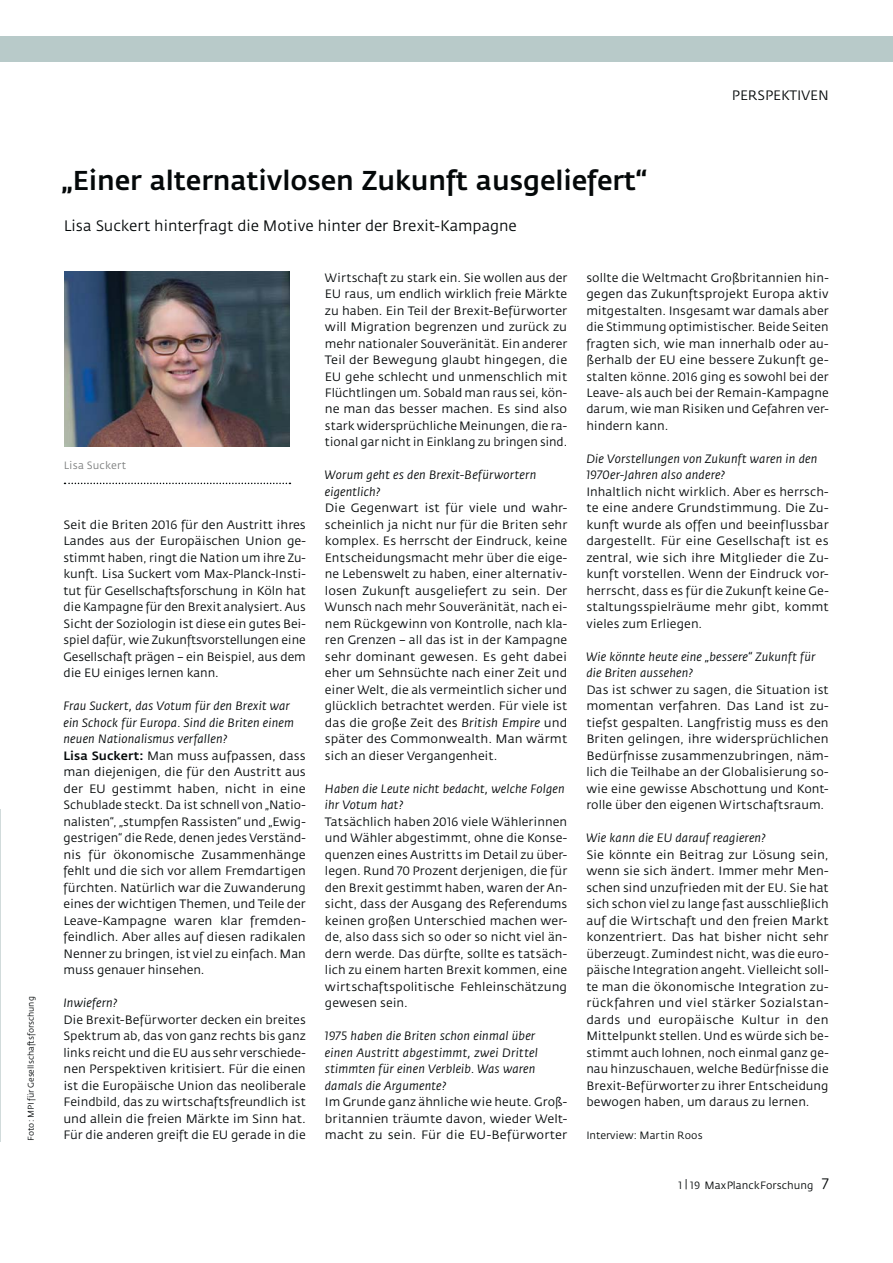
<style>
.page{position:relative;width:893px;height:1263px;background:#fff}
.page>*{position:absolute;margin:0;border:0;box-sizing:border-box;transform-origin:0 0}
.t1{font:500 27px "Fedra Sans";letter-spacing:-.005em;color:#040809}
.t2{font:15px "Fedra Sans";letter-spacing:-.005em;color:#040809}
.t3{font:13.5px "Fedra Sans";color:#040809}
.t4{font:12px/16.5px "Fedra Sans";letter-spacing:.005em;color:#040809;text-align:justify}
.t5{font:12px/16.5px "Fedra Sans";letter-spacing:.005em;color:#040809;text-align:justify;scale:1.04 1}
.t6{font:italic 12px/16.5px "Fedra Sans";letter-spacing:.015em;color:#040809}
.t7{font:10.5px "Fedra Sans";color:#040809}
.t8{font:10.5px "Fedra Sans";letter-spacing:.015em;color:#7b7d7d}
.t9{font:8.25px "Fedra Sans";color:#040809}
.s1{font-family:"Fedra Sans Book SC"}
.s2{font-style:italic}
.s3{font-weight:500}
.s4{font-family:"Fedra Sans Book SC Italic";font-style:normal}
.s5{font-family:"Fedra Sans Book SC Italic"}
.s6{font-family:"Fedra Sans Book SC";font-size:15px}
</style>
<div class="page">
<div style="left:0;top:36px;width:893px;height:26px;background:#b8cac9"></div>
<svg style="left:65px;top:483px;width:225px;height:1px"></svg>
<img style="left:64px;top:272px;width:226px;height:174px">
<p class="t3" style="left:732px;top:90px;width:98px">PERSPEKTIVEN</p>
<p class="t9" style="left:27px;top:1141px;width:146px;rotate:-90deg">Foto: MPI für Gesellschaftsforschung</p>
<h1 class="t1" style="left:61px;top:165px;width:587px">„Einer alternativlosen Zukunft ausgeliefert“</h1>
<p class="t2" style="left:64px;top:219px;width:454px">Lisa Suckert hinterfragt die Motive hinter der Brexit-Kampagne</p>
<p class="t8" style="left:64px;top:461px;width:64px">Lisa Suckert</p>
<p class="t4" style="left:63px;top:517px;width:244px">Seit die Briten <span class="s1">2016</span> für den Austritt ihres Landes aus der Europäischen Union ge&shy;stimmt haben, ringt die Nation um ihre Zu&shy;kunft. Lisa Suckert vom Max-Planck-Insti&shy;tut für Gesellschaftsforschung in Köln hat die Kampagne für den Brexit analysiert. Aus Sicht der Soziologin ist diese ein gutes Bei&shy;spiel dafür, wie Zukunftsvorstellungen eine Gesellschaft prägen – ein Beispiel, aus dem die EU einiges lernen kann.</p>
<p class="t4" style="left:63px;top:699px;width:244px;text-align:left"><span class="s2">Frau Suckert, das Votum für den Brexit war ein Schock für Europa. Sind die Briten einem neuen Nationalismus verfallen?<br></span><span class="s3">Lisa Suckert:</span> Man muss aufpassen, dass man diejenigen, die für den Austritt aus der EU gestimmt haben, nicht in eine Schublade steckt. Da ist schnell von „Natio&shy;nalisten“, „stumpfen Rassisten“ und „Ewig&shy;gestrigen“ die Rede, denen jedes Verständ&shy;nis für ökonomische Zusammenhänge fehlt und die sich vor allem Fremdartigen fürchten. Natürlich war die Zuwanderung eines der wichtigen Themen, und Teile der Leave-Kampagne waren klar fremden&shy;feindlich. Aber alles auf diesen radikalen Nenner zu bringen, ist viel zu einfach. Man muss genauer hinsehen.</p>
<p class="t6" style="left:63px;top:996px;width:55px">Inwiefern?</p>
<p class="t4" style="left:63px;top:1012px;width:244px">Die Brexit-Befürworter decken ein breites Spektrum ab, das von ganz rechts bis ganz links reicht und die EU aus sehr verschiede&shy;nen Perspektiven kritisiert. Für die einen ist die Europäische Union das neoliberale Feindbild, das zu wirtschaftsfreundlich ist und allein die freien Märkte im Sinn hat.<br>Für die anderen greift die EU gerade in die</p>
<p class="t4" style="left:325px;top:270px;width:244px">Wirtschaft zu stark ein. Sie wollen aus der EU raus, um endlich wirklich freie Märkte zu haben. Ein Teil der Brexit-Befürworter will Migration begrenzen und zurück zu mehr nationaler Souveränität. Ein anderer Teil der Bewegung glaubt hingegen, die EU gehe schlecht und unmenschlich mit Flüchtlingen um. Sobald man raus sei, kön&shy;ne man das besser machen. Es sind also stark widersprüchliche Meinungen, die ra&shy;tional gar nicht in Einklang zu bringen sind.</p>
<p class="t6" style="left:325px;top:468px;width:213px">Worum geht es den Brexit-Befürwortern eigentlich?</p>
<p class="t5" style="left:325px;top:501px;width:235px">Die Gegenwart ist für viele und wahr&shy;scheinlich ja nicht nur für die Briten sehr komplex. Es herrscht der Eindruck, keine Entscheidungsmacht mehr über die eige&shy;ne Lebenswelt zu haben, einer alternativ&shy;losen Zukunft ausgeliefert zu sein. Der Wunsch nach mehr Souveränität, nach ei&shy;nem Rückgewinn von Kontrolle, nach kla&shy;ren Grenzen – all das ist in der Kampagne sehr dominant gewesen. Es geht dabei eher um Sehnsüchte nach einer Zeit und einer Welt, die als vermeintlich sicher und glücklich betrachtet werden. Für viele ist das die große Zeit des <span class="s2">British Empire</span> und später des Commonwealth. Man wärmt sich an dieser Vergangenheit.</p>
<p class="t4" style="left:325px;top:781px;width:244px;text-align:left"><span class="s2">Haben die Leute nicht bedacht, welche Folgen ihr Votum hat?<br></span>Tatsächlich haben <span class="s1">2016</span> viele Wählerinnen und Wähler abgestimmt, ohne die Konse&shy;quenzen eines Austritts im Detail zu über&shy;legen. Rund <span class="s1">70</span> Prozent derjenigen, die für den Brexit gestimmt haben, waren der An&shy;sicht, dass der Ausgang des Referendums keinen großen Unterschied machen wer&shy;de, also dass sich so oder so nicht viel än&shy;dern werde. Das dürfte, sollte es tatsäch&shy;lich zu einem harten Brexit kommen, eine wirtschaftspolitische Fehleinschätzung gewesen sein.</p>
<p class="t6" style="left:325px;top:1029px;width:215px"><span class="s4">1975</span> haben die Briten schon einmal über einen Austritt abgestimmt, zwei Drittel stimmten für einen Verbleib. Was waren damals die Argumente?</p>
<p class="t4" style="left:325px;top:1095px;width:244px">Im Grunde ganz ähnliche wie heute. Groß&shy;britannien träumte davon, wieder Welt&shy;macht zu sein. Für die EU-Befürworter</p>
<p class="t4" style="left:586px;top:270px;width:244px">sollte die Weltmacht Großbritannien hin&shy;gegen das Zukunftsprojekt Europa aktiv mitgestalten. Insgesamt war damals aber die Stimmung optimistischer. Beide Seiten fragten sich, wie man innerhalb oder au&shy;ßerhalb der EU eine bessere Zukunft ge&shy;stalten könne. <span class="s1">2016</span> ging es sowohl bei der Leave- als auch bei der Remain-Kampagne darum, wie man Risiken und Gefahren ver&shy;hindern kann.</p>
<p class="t4" style="left:586px;top:451px;width:244px;text-align:left"><span class="s2">Die Vorstellungen von Zukunft waren in den </span><span class="s5">1970</span><span class="s2">er-Jahren also andere?<br></span>Inhaltlich nicht wirklich. Aber es herrsch&shy;te eine andere Grundstimmung. Die Zu&shy;kunft wurde als offen und beeinflussbar dargestellt. Für eine Gesellschaft ist es zentral, wie sich ihre Mitglieder die Zu&shy;kunft vorstellen. Wenn der Eindruck vor&shy;herrscht, dass es für die Zukunft keine Ge&shy;staltungsspielräume mehr gibt, kommt vieles zum Erliegen.</p>
<p class="t6" style="left:586px;top:649px;width:231px">Wie könnte heute eine „bessere“ Zukunft für die Briten aussehen?</p>
<p class="t4" style="left:586px;top:682px;width:244px">Das ist schwer zu sagen, die Situation ist momentan verfahren. Das Land ist zu&shy;tiefst gespalten. Langfristig muss es den Briten gelingen, ihre widersprüchlichen Bedürfnisse zusammenzubringen, näm&shy;lich die Teilhabe an der Globalisierung so&shy;wie eine gewisse Abschottung und Kont&shy;rolle über den eigenen Wirtschaftsraum.</p>
<p class="t6" style="left:586px;top:831px;width:181px">Wie kann die EU darauf reagieren?</p>
<p class="t5" style="left:586px;top:847px;width:235px">Sie könnte ein Beitrag zur Lösung sein, wenn sie sich ändert. Immer mehr Men&shy;schen sind unzufrieden mit der EU. Sie hat sich schon viel zu lange fast ausschließlich auf die Wirtschaft und den freien Markt konzentriert. Das hat bisher nicht sehr überzeugt. Zumindest nicht, was die euro&shy;päische Integration angeht. Vielleicht soll&shy;te man die ökonomische Integration zu&shy;rückfahren und viel stärker Sozialstan&shy;dards und europäische Kultur in den Mittelpunkt stellen. Und es würde sich be&shy;stimmt auch lohnen, noch einmal ganz ge&shy;nau hinzuschauen, welche Bedürfnisse die Brexit-Befürworter zu ihrer Entscheidung bewogen haben, um daraus zu lernen.</p>
<p class="t7" style="left:586px;top:1131px;width:118px">Interview: Martin Roos</p>
<p class="t7" style="left:678px;top:1181px;width:152px"><span class="s1">1 | 19</span> MaxPlanckForschung <span class="s6">7</span></p>
</div>
